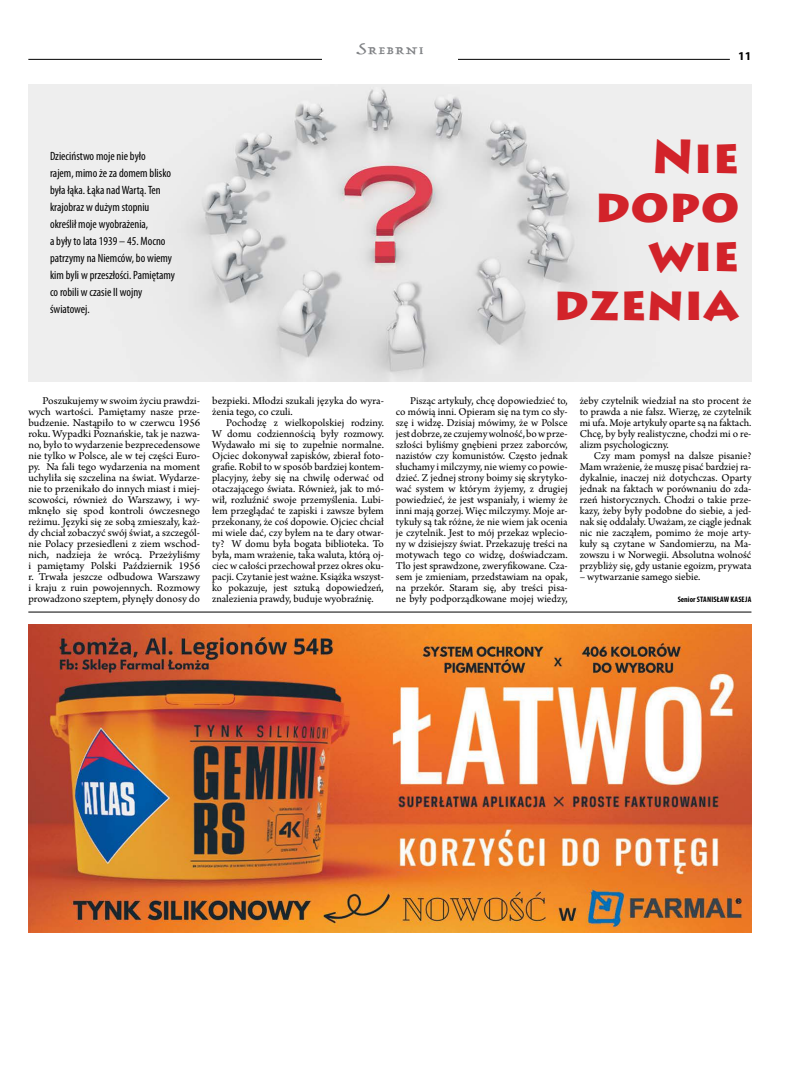
<style>
.page{position:relative;width:794px;height:1092px;background:#fff}
.page>*{position:absolute;margin:0;border:0;box-sizing:border-box;transform-origin:0 0}
.t1{font:900 47px/49px "Lithos Pro";color:#d2232a;text-align:right}
.t2{font:condensed 12px/17px "Myriad Pro";color:#000}
.t3{font:12px "Trattatello";letter-spacing:.11em;color:#808285;scale:1.2 1}
.t4{font:700 12px "Myriad Pro";color:#000}
.t5{font:11px/11px "Arno Pro";color:#000;text-align:justify}
.t6{font:700 condensed 8px "Myriad Pro";letter-spacing:.02em;color:#000}
</style>
<div class="page">
<hr style="left:28px;top:59px;width:702px;height:1px;background:#000">
<img style="left:28px;top:624px;width:723px;height:308px">
<hr style="left:28px;top:611px;width:723px;height:1px;background:#000">
<div style="left:322px;top:45px;width:136px;height:18px;background:#fff"></div>
<img style="left:28px;top:85px;width:723px;height:297px">
<p class="t2" style="left:50px;top:147px;width:126px">Dzieciństwo moje nie było<br>rajem, mimo że za domem blisko była łąka. Łąka nad Wartą. Ten krajobraz w dużym stopniu określił moje wyobrażenia,<br>a były to lata 1939 – 45. Mocno patrzymy na Niemców, bo wiemy kim byli w przeszłości. Pamiętamy co robili w czasie II wojny światowej.</p>
<p class="t3" style="left:356px;top:43px;width:57px">SREBRNI</p>
<p class="t4" style="left:738px;top:48px;width:15px">11</p>
<h1 class="t1" style="left:553px;top:133px;width:188px">Nie dopo wie dzenia</h1>
<p class="t5" style="left:28px;top:395px;width:173px;text-indent:14px">Poszukujemy w swoim życiu prawdzi&shy;wych wartości. Pamiętamy nasze prze&shy;budzenie. Nastąpiło to w czerwcu 1956 roku. Wypadki Poznańskie, tak je nazwa&shy;no, było to wydarzenie bezprecedensowe nie tylko w Polsce, ale w tej części Euro&shy;py. Na fali tego wydarzenia na moment uchyliła się szczelina na świat. Wydarze&shy;nie to przenikało do innych miast i miej&shy;scowości, również do Warszawy, i wy&shy;mknęło się spod kontroli ówczesnego reżimu. Języki się ze sobą zmieszały, każ&shy;dy chciał zobaczyć swój świat, a szczegól&shy;nie Polacy przesiedleni z ziem wschod&shy;nich, nadzieja że wrócą. Przeżyliśmy i pamiętamy Polski Październik 1956 r. Trwała jeszcze odbudowa Warszawy i kraju z ruin powojennych. Rozmowy prowadzono szeptem, płynęły donosy do</p>
<p class="t5" style="left:212px;top:395px;width:173px">bezpieki. Młodzi szukali języka do wyra&shy;żenia tego, co czuli.</p>
<p class="t5" style="left:212px;top:417px;width:173px;text-indent:14px">Pochodzę z wielkopolskiej rodziny.<br>W domu codziennością były rozmowy.<br>Wydawało mi się to zupełnie normalne.<br>Ojciec dokonywał zapisków, zbierał foto&shy;grafie. Robił to w sposób bardziej kontem&shy;placyjny, żeby się na chwilę oderwać od otaczającego świata. Również, jak to mó&shy;wił, rozluźnić swoje przemyślenia. Lubi&shy;łem przeglądać te zapiski i zawsze byłem przekonany, że coś dopowie. Ojciec chciał mi wiele dać, czy byłem na te dary otwar&shy;ty? W domu była bogata biblioteka. To była, mam wrażenie, taka waluta, którą oj&shy;ciec w całości przechował przez okres oku&shy;pacji. Czytanie jest ważne. Książka wszyst&shy;ko pokazuje, jest sztuką dopowiedzeń, znalezienia prawdy, buduje wyobraźnię.</p>
<p class="t5" style="left:396px;top:395px;width:173px;text-indent:14px">Pisząc artykuły, chcę dopowiedzieć to, co mówią inni. Opieram się na tym co sły&shy;szę i widzę. Dzisiaj mówimy, że w Polsce jest dobrze, ze czujemy wolność, bo w prze&shy;szłości byliśmy gnębieni przez zaborców, nazistów czy komunistów. Często jednak słuchamy i milczymy, nie wiemy co powie&shy;dzieć. Z jednej strony boimy się skrytyko&shy;wać system w którym żyjemy, z drugiej powiedzieć, że jest wspaniały, i wiemy że inni mają gorzej. Więc milczymy. Moje ar&shy;tykuły są tak różne, że nie wiem jak ocenia je czytelnik. Jest to mój przekaz wplecio&shy;ny w dzisiejszy świat. Przekazuję treści na motywach tego co widzę, doświadczam.<br>Tło jest sprawdzone, zweryfikowane. Cza&shy;sem je zmieniam, przedstawiam na opak, na przekór. Staram się, aby treści pisa&shy;ne były podporządkowane mojej wiedzy,</p>
<p class="t5" style="left:579px;top:395px;width:173px">żeby czytelnik wiedział na sto procent że to prawda a nie fałsz. Wierzę, ze czytelnik mi ufa. Moje artykuły oparte są na faktach.<br>Chcę, by były realistyczne, chodzi mi o re&shy;alizm psychologiczny.</p>
<p class="t5" style="left:579px;top:450px;width:173px;text-indent:14px">Czy mam pomysł na dalsze pisanie?<br>Mam wrażenie, że muszę pisać bardziej ra&shy;dykalnie, inaczej niż dotychczas. Oparty jednak na faktach w porównaniu do zda&shy;rzeń historycznych. Chodzi o takie prze&shy;kazy, żeby były podobne do siebie, a jed&shy;nak się oddalały. Uważam, ze ciągle jednak nic nie zacząłem, pomimo że moje arty&shy;kuły są czytane w Sandomierzu, na Ma&shy;zowszu i w Norwegii. Absolutna wolność przybliży się, gdy ustanie egoizm, prywata</p>
<p class="t5" style="left:579px;top:571px;width:122px">– wytwarzanie samego siebie.</p>
<p class="t6" style="left:677px;top:594px;width:75px">Senior STANISŁAW KASEJA</p>
</div>
